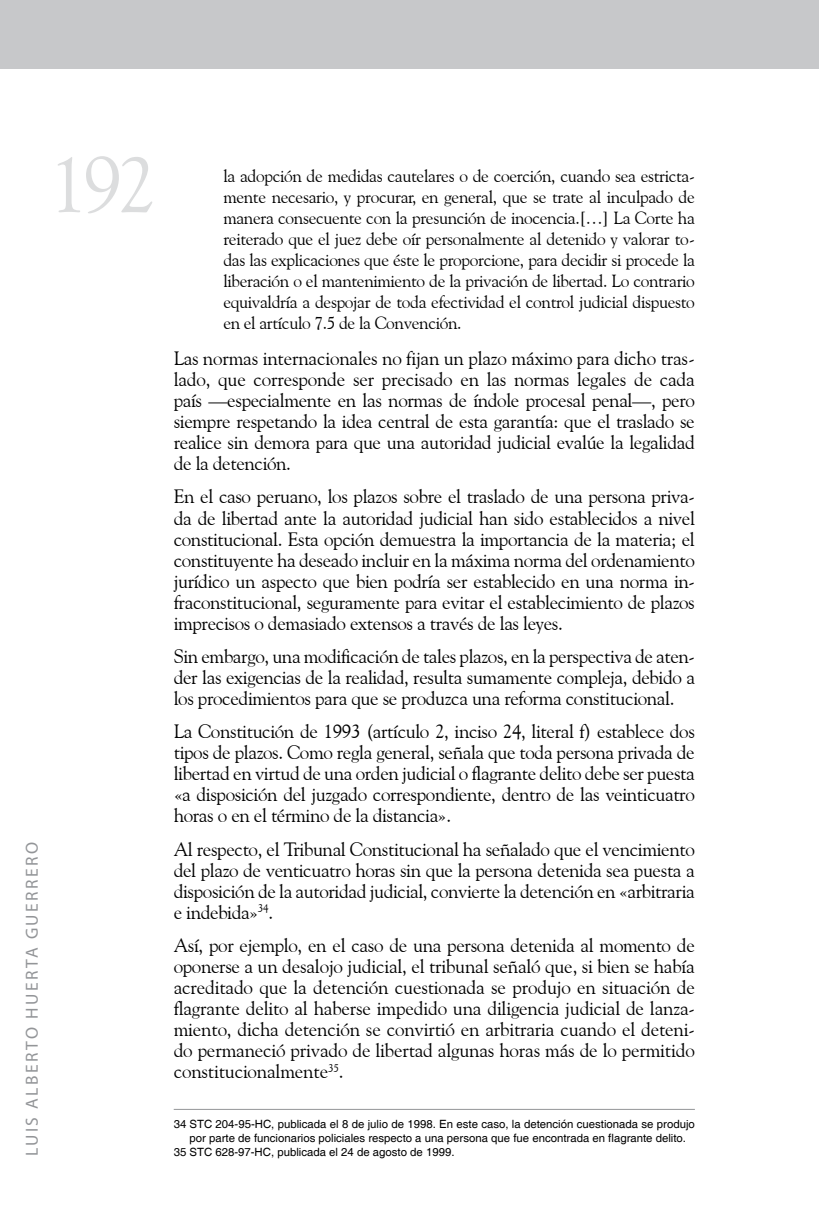
<style>
.page{position:relative;width:819px;height:1206px;background:#fff}
.page>*{position:absolute;margin:0;border:0;box-sizing:border-box;transform-origin:0 0}
.t1{font:78.75px "Goudy Old Style BT";color:#dcddde}
.t2{font:19.25px/21px "Goudy Old Style BT";letter-spacing:-.02em;color:#000;text-align:justify}
.t3{font:17.5px/21px "Goudy Old Style BT";letter-spacing:-.02em;color:#000;text-align:justify}
.t4{font:17.5px "Myriad Pro";letter-spacing:.14em;color:#939598}
.t5{font:11.38px "Helvetica";color:#000}
</style>
<div class="page">
<div style="left:0;top:0;width:819px;height:69px;background:#c7c8ca"></div>
<hr style="left:174px;top:1108px;width:520px;height:1px;background:#939598">
<h1 class="t1" style="left:49px;top:136px;width:109px">192</h1>
<p class="t4" style="left:21px;top:1156px;width:316px;rotate:-90deg">Luis Alberto Huerta Guerrero</p>
<p class="t3" style="left:223px;top:165px;width:473px">la adopción de medidas cautelares o de coerción, cuando sea estricta&shy;mente necesario, y procurar, en general, que se trate al inculpado de manera consecuente con la presunción de inocencia.[…] La Corte ha reiterado que el juez debe oír personalmente al detenido y valorar to&shy;das las explicaciones que éste le proporcione, para decidir si procede la liberación o el mantenimiento de la privación de libertad. Lo contrario equivaldría a despojar de toda efectividad el control judicial dispuesto en el artículo 7.5 de la Convención.</p>
<p class="t2" style="left:174px;top:347px;width:522px">Las normas internacionales no fijan un plazo máximo para dicho tras&shy;lado, que corresponde ser precisado en las normas legales de cada país —especialmente en las normas de índole procesal penal—, pero siempre respetando la idea central de esta garantía: que el traslado se realice sin demora para que una autoridad judicial evalúe la legalidad de la detención.</p>
<p class="t2" style="left:174px;top:486px;width:522px">En el caso peruano, los plazos sobre el traslado de una persona priva&shy;da de libertad ante la autoridad judicial han sido establecidos a nivel constitucional. Esta opción demuestra la importancia de la materia; el constituyente ha deseado incluir en la máxima norma del ordenamiento jurídico un aspecto que bien podría ser establecido en una norma in&shy;fraconstitucional, seguramente para evitar el establecimiento de plazos imprecisos o demasiado extensos a través de las leyes.</p>
<p class="t2" style="left:174px;top:645px;width:522px">Sin embargo, una modificación de tales plazos, en la perspectiva de aten&shy;der las exigencias de la realidad, resulta sumamente compleja, debido a los procedimientos para que se produzca una reforma constitucional.</p>
<p class="t2" style="left:174px;top:721px;width:522px">La Constitución de 1993 (artículo 2, inciso 24, literal f) establece dos tipos de plazos. Como regla general, señala que toda persona privada de libertad en virtud de una orden judicial o flagrante delito debe ser puesta «a disposición del juzgado correspondiente, dentro de las veinticuatro horas o en el término de la distancia».</p>
<p class="t2" style="left:174px;top:838px;width:522px">Al respecto, el Tribunal Constitucional ha señalado que el vencimiento del plazo de venticuatro horas sin que la persona detenida sea puesta a disposición de la autoridad judicial, convierte la detención en «arbitraria e indebida»<sup>34</sup>.</p>
<p class="t2" style="left:174px;top:934px;width:522px">Así, por ejemplo, en el caso de una persona detenida al momento de oponerse a un desalojo judicial, el tribunal señaló que, si bien se había acreditado que la detención cuestionada se produjo en situación de flagrante delito al haberse impedido una diligencia judicial de lanza&shy;miento, dicha detención se convirtió en arbitraria cuando el deteni&shy;do permaneció privado de libertad algunas horas más de lo permitido constitucionalmente<sup>35</sup>.</p>
<p class="t5" style="left:174px;top:1117px;width:522px">34 STC 204-95-HC, publicada el 8 de julio de 1998. En este caso, la detención cuestionada se produjo</p>
<p class="t5" style="left:189px;top:1131px;width:498px">por parte de funcionarios policiales respecto a una persona que fue encontrada en flagrante delito.</p>
<p class="t5" style="left:174px;top:1145px;width:282px">35 STC 628-97-HC, publicada el 24 de agosto de 1999.</p>
</div>
